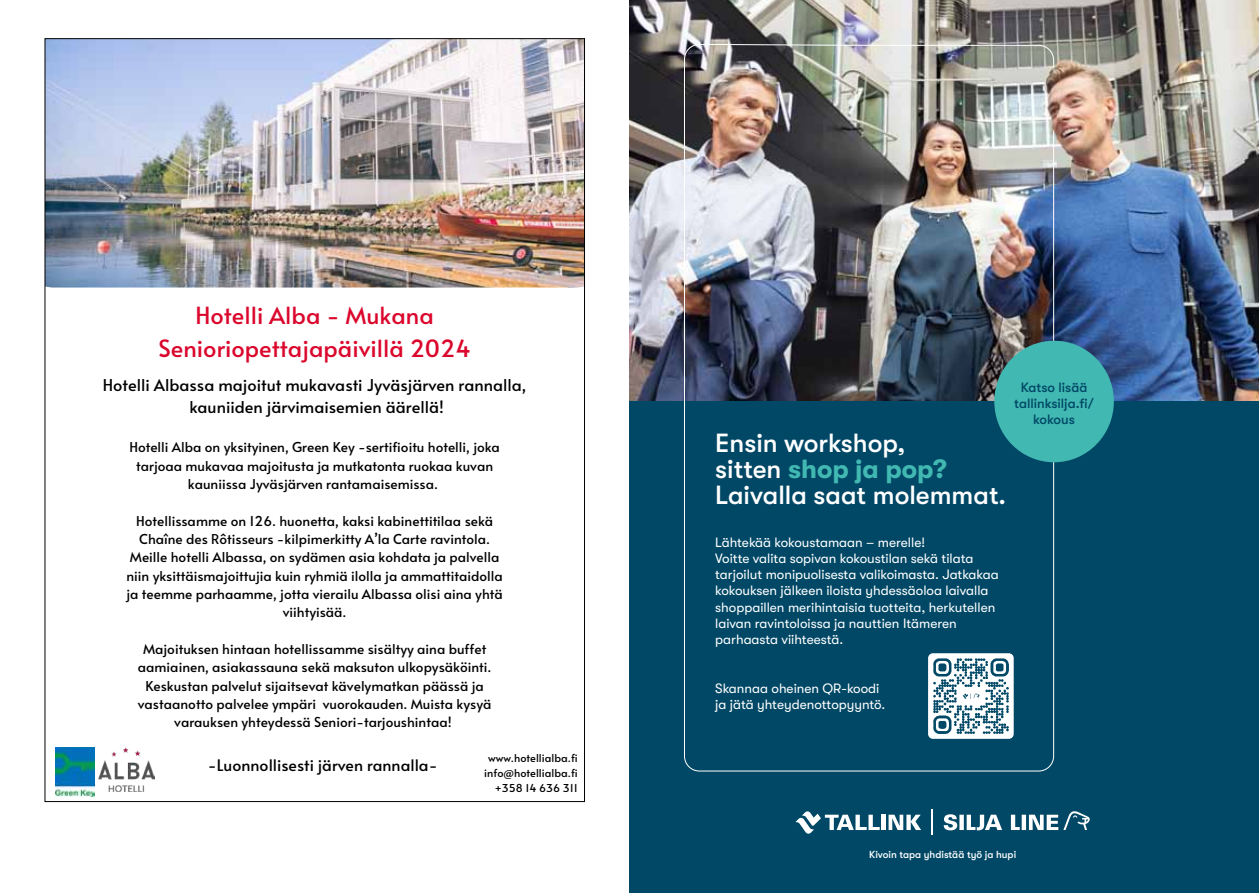
<style>
.page{position:relative;width:1259px;height:893px;background:#fff}
.page>*{position:absolute;margin:0;border:0;box-sizing:border-box;transform-origin:0 0}
.t1{font:500 26.25px/26.2px "GT Walsheim Pro";color:#fff}
.t2{font:23.55px/32.5px "Alata";color:#db062c;text-align:center}
.t3{font:16.35px/22.4px "Alata";color:#000;text-align:center}
.t4{font:15.9px "Alata";color:#000}
.t5{font:13.65px/18.3px "Alata";color:#000;text-align:center}
.t6{font:13.5px/16.2px "GT Walsheim Pro";color:#fff}
.t7{font:500 13.5px/16.2px "GT Walsheim Pro";color:#004866;text-align:center}
.t8{font:10.8px/15px "Alata";color:#000;text-align:right}
.t9{font:500 10.2px "GT Walsheim Pro";color:#fff}
.s1{font-weight:700;color:#42b8b2}
</style>
<div class="page">
<img style="left:629px;top:0;width:630px;height:401px">
<div style="left:629px;top:401px;width:630px;height:492px;background:#004866"></div>
<img style="left:683px;top:44px;width:371px;height:728px">
<hr style="left:881px;top:815px;width:4px;height:15px;background:#fff">
<svg style="left:888px;top:815px;width:33px;height:15px"></svg>
<svg style="left:795px;top:811px;width:84px;height:23px"></svg>
<svg style="left:943px;top:814px;width:59px;height:16px"></svg>
<svg style="left:1011px;top:811px;width:78px;height:19px"></svg>
<svg style="left:931px;top:809px;width:1px;height:26px"></svg>
<div style="left:994px;top:341px;width:119px;height:121px;background:#42b8b2;border-radius:50%"></div>
<img style="left:47px;top:40px;width:536px;height:248px">
<img style="left:99px;top:747px;width:56px;height:44px">
<img style="left:56px;top:747px;width:39px;height:50px">
<h2 class="t2" style="left:158px;top:297px;width:314px">Hotelli Alba - Mukana<br>Senioriopettajapäivillä 2024</h2>
<p class="t3" style="left:103px;top:372px;width:425px">Hotelli Albassa majoitut mukavasti Jyväsjärven rannalla, kauniiden järvimaisemien äärellä!</p>
<p class="t5" style="left:129px;top:436px;width:372px">Hotelli Alba on yksityinen, Green Key -sertifioitu hotelli, joka tarjoaa mukavaa majoitusta ja mutkatonta ruokaa kuvan kauniissa Jyväsjärven rantamaisemissa.</p>
<p class="t5" style="left:126px;top:510px;width:378px">Hotellissamme on 126. huonetta, kaksi kabinettitilaa sekä Chaîne des Rôtisseurs -kilpimerkitty A’la Carte ravintola.<br>Meille hotelli Albassa, on sydämen asia kohdata ja palvella niin yksittäismajoittujia kuin ryhmiä ilolla ja ammattitaidolla ja teemme parhaamme, jotta vierailu Albassa olisi aina yhtä viihtyisää.</p>
<p class="t5" style="left:138px;top:638px;width:355px">Majoituksen hintaan hotellissamme sisältyy aina buffet aamiainen, asiakassauna sekä maksuton ulkopysäköinti.<br>Keskustan palvelut sijaitsevat kävelymatkan päässä ja vastaanotto palvelee ympäri vuorokauden. Muista kysyä varauksen yhteydessä Seniori-tarjoushintaa!</p>
<p class="t8" style="left:484px;top:749px;width:95px">www.hotellialba.fi info@hotellialba.fi +358 14 636 311</p>
<p class="t4" style="left:208px;top:752px;width:231px">-Luonnollisesti järven rannalla-</p>
<h1 class="t1" style="left:715px;top:429px;width:292px">Ensin workshop,<br>sitten <span class="s1">shop ja pop?<br></span>Laivalla saat molemmat.</h1>
<p class="t6" style="left:715px;top:534px;width:285px">Lähtekää kokoustamaan – merelle!<br>Voitte valita sopivan kokoustilan sekä tilata tarjoilut monipuolisesta valikoimasta. Jatkakaa kokouksen jälkeen iloista yhdessäoloa laivalla shoppaillen merihintaisia tuotteita, herkutellen laivan ravintoloissa ja nauttien Itämeren parhaasta viihteestä.</p>
<p class="t6" style="left:715px;top:680px;width:172px">Skannaa oheinen QR-koodi ja jätä yhteydenottopyyntö.</p>
<p class="t7" style="left:1014px;top:379px;width:81px">Katso lisää tallinksilja.fi/ kokous</p>
<p class="t9" style="left:869px;top:848px;width:148px">Kivoin tapa yhdistää työ ja hupi</p>
</div>
